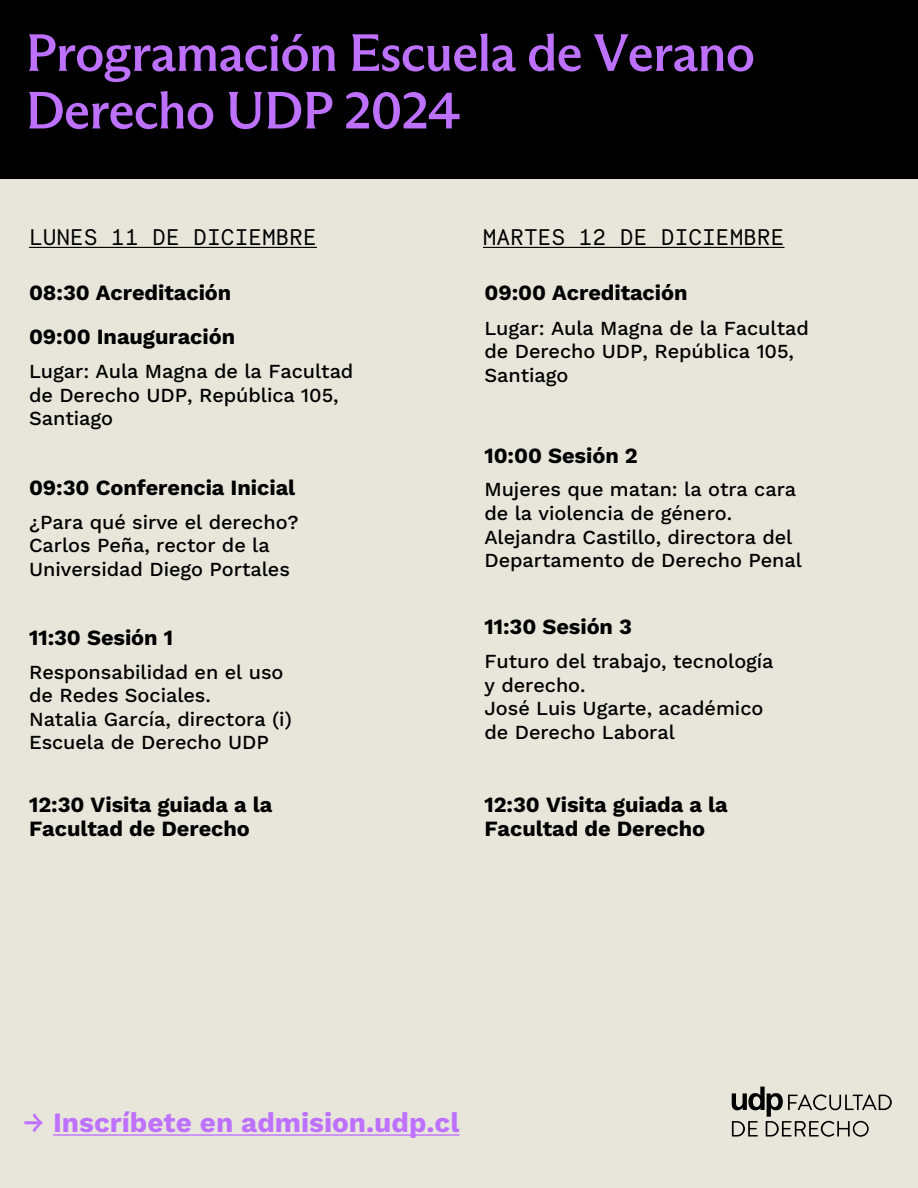
<style>
.page{position:relative;width:918px;height:1188px;background:#fff}
.page>*{position:absolute;margin:0;border:0;box-sizing:border-box;transform-origin:0 0}
.t1{font:52.5px/57.6px "ABC Arizona Flare Variable Unlicensed Trial";letter-spacing:-.02em;color:#be71ff}
.t2{font:27.9px "Work Sans";color:#be71ff}
.t3{font:22.65px "Necto Mono";letter-spacing:-.005em;color:#000}
.t4{font:21.75px/23.7px "Work Sans";letter-spacing:-.005em;color:#000}
.t5{font:19.95px/23.5px "Work Sans";letter-spacing:-.005em;color:#000}
</style>
<div class="page">
<div style="left:0;top:178px;width:918px;height:1010px;background:#e8e6da"></div>
<div style="left:0;top:0;width:918px;height:178px;background:#000"></div>
<hr style="left:29px;top:247px;width:288px;height:1px;background:#000">
<hr style="left:483px;top:247px;width:301px;height:1px;background:#000">
<hr style="left:53px;top:1134px;width:407px;height:2px;background:#be71ff">
<svg style="left:732px;top:1087px;width:160px;height:50px"></svg>
<h1 class="t1" style="left:26px;top:24px;width:731px">Programación Escuela de Verano<br>Derecho UDP 2024</h1>
<p class="t3" style="left:29px;top:222px;width:289px">LUNES 11 DE DICIEMBRE</p>
<p class="t4" style="left:29px;top:280px;width:204px">08:30 Acreditación</p>
<p class="t4" style="left:29px;top:324px;width:208px">09:00 Inauguración</p>
<p class="t5" style="left:29px;top:359px;width:326px">Lugar: Aula Magna de la Facultad de Derecho UDP, República 105,<br>Santiago</p>
<p class="t4" style="left:29px;top:475px;width:268px">09:30 Conferencia Inicial</p>
<p class="t5" style="left:29px;top:509px;width:271px">¿Para qué sirve el derecho?<br>Carlos Peña, rector de la<br>Universidad Diego Portales</p>
<p class="t4" style="left:29px;top:625px;width:146px">11:30 Sesión 1</p>
<p class="t5" style="left:29px;top:659px;width:264px">Responsabilidad en el uso de Redes Sociales.<br>Natalia García, directora (i)<br>Escuela de Derecho UDP</p>
<p class="t4" style="left:29px;top:792px;width:245px">12:30 Visita guiada a la<br>Facultad de Derecho</p>
<p class="t3" style="left:483px;top:222px;width:303px">MARTES 12 DE DICIEMBRE</p>
<p class="t4" style="left:484px;top:280px;width:205px">09:00 Acreditación</p>
<p class="t5" style="left:484px;top:315px;width:326px">Lugar: Aula Magna de la Facultad de Derecho UDP, República 105,<br>Santiago</p>
<p class="t4" style="left:484px;top:443px;width:155px">10:00 Sesión 2</p>
<p class="t5" style="left:484px;top:477px;width:319px">Mujeres que matan: la otra cara de la violencia de género.<br>Alejandra Castillo, directora del<br>Departamento de Derecho Penal</p>
<p class="t4" style="left:484px;top:614px;width:149px">11:30 Sesión 3</p>
<p class="t5" style="left:484px;top:649px;width:291px">Futuro del trabajo, tecnología y derecho.<br>José Luis Ugarte, académico de Derecho Laboral</p>
<p class="t4" style="left:484px;top:792px;width:245px">12:30 Visita guiada a la<br>Facultad de Derecho</p>
<h2 class="t2" style="left:23px;top:1102px;width:438px">→ Inscríbete en admision.udp.cl</h2>
</div>
